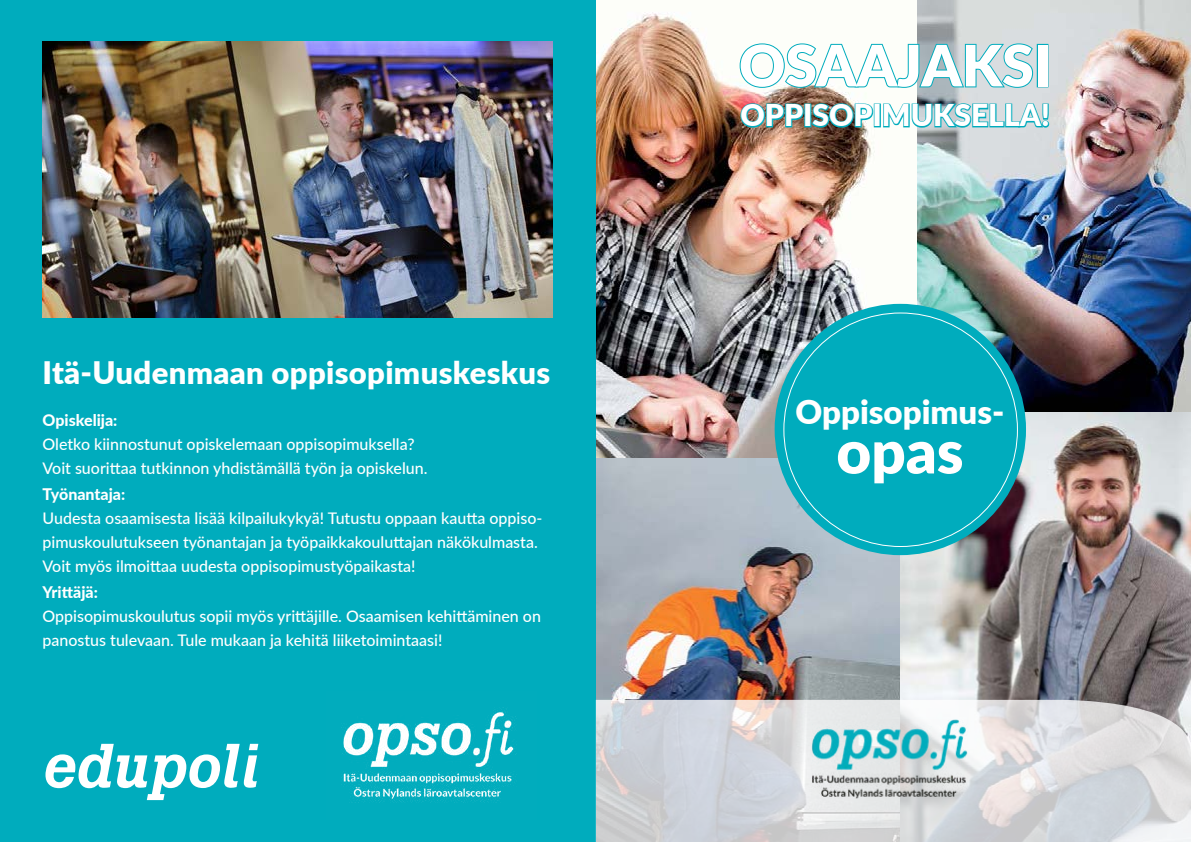
<style>
.page{position:relative;width:1191px;height:842px;background:#fff}
.page>*{position:absolute;margin:0;border:0;box-sizing:border-box;transform-origin:0 0}
.t1{font:900 60px "Lato";color:#fff}
.t2{font:900 57px "Lato";color:#fff}
.t3{font:900 33px "Lato";color:#fff}
.t4{font:900 31px "Lato";color:#fff}
.t5{font:900 30px "Lato";color:#fff}
.t6{font:500 16px/24px "Lato";color:#fff}
.t7{font:800 16px "Lato";color:#fff}
</style>
<div class="page">
<img style="left:917px;top:0;width:274px;height:412px">
<img style="left:899px;top:412px;width:292px;height:288px">
<img style="left:596px;top:12px;width:321px;height:446px">
<img style="left:596px;top:458px;width:303px;height:242px">
<div style="left:0;top:0;width:595px;height:842px;background:#00acbd"></div>
<svg style="left:738px;top:42px;width:296px;height:47px"></svg>
<div style="left:1036px;top:44px;width:12px;height:43px;border:2px solid #00acbd"></div>
<img style="left:739px;top:102px;width:135px;height:27px">
<div style="left:873px;top:104px;width:8px;height:23px;border:2px solid #00acbd"></div>
<svg style="left:882px;top:101px;width:168px;height:28px;background:#86c8d0"></svg>
<img style="left:43px;top:42px;width:510px;height:275px">
<div style="left:774px;top:304px;width:252px;height:251px;background:#00acbd;border-radius:50%"></div>
<svg style="left:596px;top:700px;width:595px;height:142px;background:#d4d6d9"></svg>
<img style="left:796px;top:701px;width:192px;height:117px">
<img style="left:341px;top:707px;width:176px;height:96px">
<svg style="left:45px;top:744px;width:213px;height:56px"></svg>
<h3 class="t4" style="left:43px;top:349px;width:509px">Itä-Uudenmaan oppisopimuskeskus</h3>
<p class="t7" style="left:43px;top:408px;width:76px">Opiskelija:</p>
<p class="t6" style="left:43px;top:432px;width:386px">Oletko kiinnostunut opiskelemaan oppisopimuksella?<br>Voit suorittaa tutkinnon yhdistämällä työn ja opiskelun.</p>
<p class="t7" style="left:43px;top:482px;width:84px">Työnantaja:</p>
<p class="t6" style="left:43px;top:506px;width:501px">Uudesta osaamisesta lisää kilpailukykyä! Tutustu oppaan kautta oppiso&shy;pimuskoulutukseen työnantajan ja työpaikkakouluttajan näkökulmasta.<br>Voit myös ilmoittaa uudesta oppisopimustyöpaikasta!</p>
<p class="t7" style="left:43px;top:580px;width:57px">Yrittäjä:</p>
<p class="t6" style="left:43px;top:604px;width:500px">Oppisopimuskoulutus sopii myös yrittäjille. Osaamisen kehittäminen on panostus tulevaan. Tule mukaan ja kehitä liiketoimintaasi!</p>
<h2 class="t2" style="left:739px;top:23px;width:314px">Osaajaksi</h2>
<h3 class="t5" style="left:740px;top:93px;width:311px">Oppisopimuksella!</h3>
<h3 class="t3" style="left:795px;top:388px;width:210px">Oppisopimus-</h3>
<h1 class="t1" style="left:836px;top:406px;width:129px">opas</h1>
</div>
